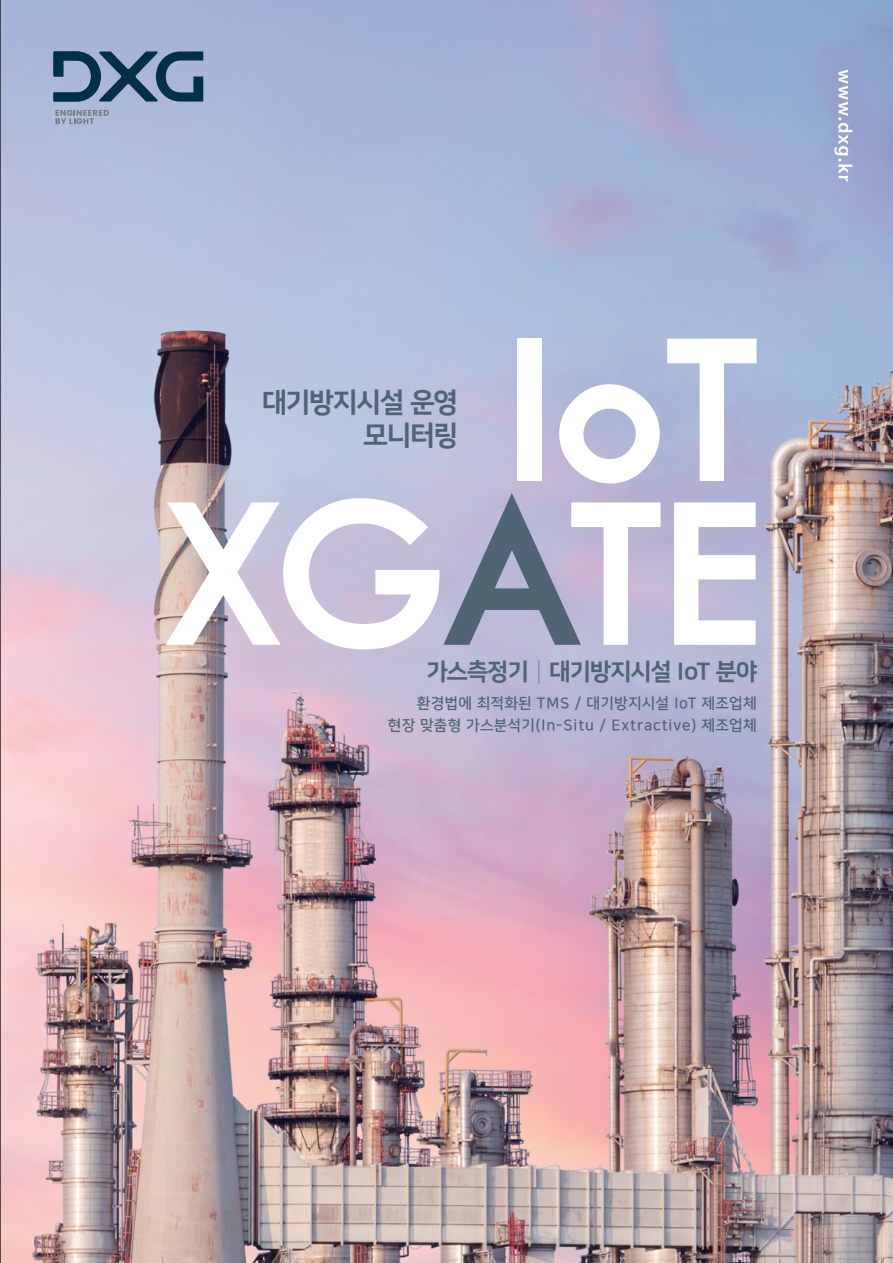
<style>
.page{position:relative;width:893px;height:1263px;background:#fff}
.page>*{position:absolute;margin:0;border:0;box-sizing:border-box;transform-origin:0 0}
.t1{font:27.3px/32.2px "Nanum Square ac EB";color:#4f6573;text-align:right}
.t2{font:23.55px "Nanum Square ac EB";color:#4f6573}
.t3{font:15px/21.9px "Nanum Square ac B";letter-spacing:.06em;color:#4f6573;text-align:right}
</style>
<div class="page">
<img style="left:1px;top:0;width:892px;height:1263px">
<hr style="left:0;top:0;width:1px;height:1263px;background:#231f20">
<div style="left:518px;top:339px;width:24px;height:142px;background:#fff"></div>
<svg style="left:559px;top:384px;width:101px;height:99px"></svg>
<svg style="left:667px;top:339px;width:90px;height:142px"></svg>
<svg style="left:165px;top:493px;width:496px;height:156px"></svg>
<svg style="left:674px;top:502px;width:82px;height:143px"></svg>
<svg style="left:834px;top:70px;width:18px;height:111px"></svg>
<svg style="left:55px;top:110px;width:54px;height:14px"></svg>
<svg style="left:53px;top:51px;width:150px;height:51px;background:#597694"></svg>
<h1 class="t1" style="left:263px;top:387px;width:197px">대기방지시설 운영 모니터링</h1>
<h2 class="t2" style="left:427px;top:659px;width:331px">가스측정기│대기방지시설 IoT 분야</h2>
<p class="t3" style="left:388px;top:693px;width:369px">환경법에 최적화된 TMS / 대기방지시설 IoT 제조업체 현장 맞춤형 가스분석기(In-Situ / Extractive) 제조업체</p>
</div>
